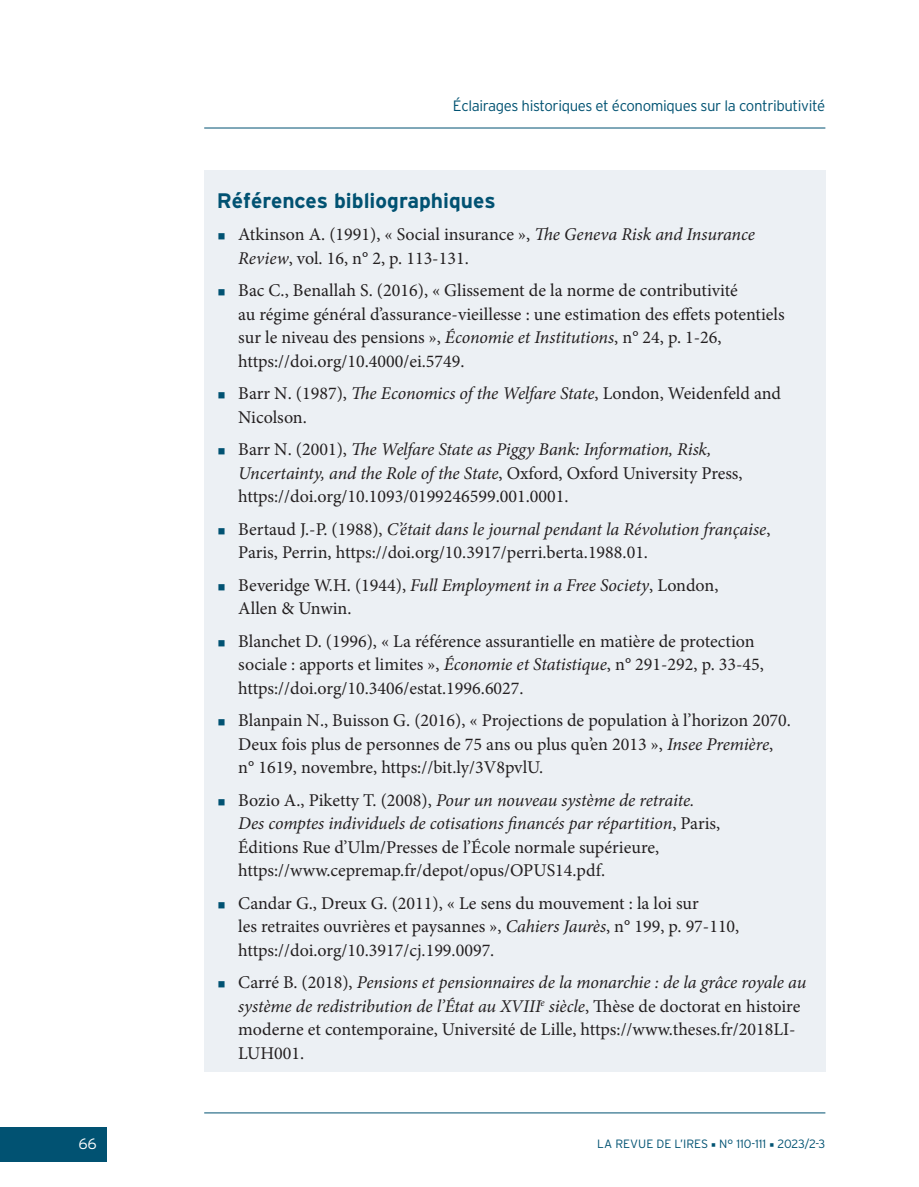
<style>
.page{position:relative;width:919px;height:1187px;background:#fff}
.page>*{position:absolute;margin:0;border:0;box-sizing:border-box;transform-origin:0 0}
.TITRE_BIBLIO{font:700 21px "Interstate";color:#015272}
.REFBIBLIO{font:18px/23.5px "Minion Pro";color:#231f20}
.t1{font:300 15px "Interstate";letter-spacing:-.025em;color:#015272}
.t2{font:300 15px "Interstate";color:#fff}
.t3{font:300 12px "Interstate";color:#015272}
.s1{color:#015272}
.s2{font-style:italic}
.s3{font-family:"Minion Pro";font-weight:400}
</style>
<div class="page">
<div style="left:0;top:1127px;width:106px;height:34px;background:#015272"></div>
<hr style="left:204px;top:128px;width:621px;height:1px;background:#015272">
<hr style="left:204px;top:1112px;width:621px;height:1px;background:#015272">
<div style="left:204px;top:170px;width:621px;height:901px;background:#ecf0f4"></div>
<p class="t1" style="left:453px;top:97px;width:374px">Éclairages historiques et économiques sur la contributivité</p>
<p class="TITRE_BIBLIO" style="left:217px;top:189px;width:280px">Références bibliographiques</p>
<p class="REFBIBLIO" style="left:238px;top:223px;width:518px;text-indent:-21px"><span class="s1">▪</span> Atkinson A. (1991), « Social insurance », <span class="s2">The Geneva Risk and Insurance<br>Review</span>, vol. 16, n° 2, p. 113-131.</p>
<p class="REFBIBLIO" style="left:238px;top:279px;width:548px;text-indent:-21px"><span class="s1">▪</span> Bac C., Benallah S. (2016), « Glissement de la norme de contributivité<br>au régime général d’assurance-vieillesse : une estimation des effets potentiels sur le niveau des pensions », <span class="s2">Économie et Institutions</span>, n° 24, p. 1-26, https://doi.org/10.4000/ei.5749.</p>
<p class="REFBIBLIO" style="left:238px;top:382px;width:544px;text-indent:-21px"><span class="s1">▪</span> Barr N. (1987), <span class="s2">The Economics of the Welfare State</span>, London, Weidenfeld and<br>Nicolson.</p>
<p class="REFBIBLIO" style="left:238px;top:438px;width:506px;text-indent:-21px"><span class="s1">▪</span> Barr N. (2001), <span class="s2">The Welfare State as Piggy Bank: Information, Risk,<br>Uncertainty, and the Role of the State</span>, Oxford, Oxford University Press, https://doi.org/10.1093/0199246599.001.0001.</p>
<p class="REFBIBLIO" style="left:238px;top:517px;width:533px;text-indent:-21px"><span class="s1">▪</span> Bertaud J.-P. (1988), <span class="s2">C’était dans le journal pendant la Révolution française</span>,<br>Paris, Perrin, https://doi.org/10.3917/perri.berta.1988.01.</p>
<p class="REFBIBLIO" style="left:238px;top:573px;width:481px;text-indent:-21px"><span class="s1">▪</span> Beveridge W.H. (1944), <span class="s2">Full Employment in a Free Society</span>, London,<br>Allen &amp; Unwin.</p>
<p class="REFBIBLIO" style="left:238px;top:629px;width:527px;text-indent:-21px"><span class="s1">▪</span> Blanchet D. (1996), « La référence assurantielle en matière de protection sociale : apports et limites », <span class="s2">Économie et Statistique</span>, n° 291-292, p. 33-45, https://doi.org/10.3406/estat.1996.6027.</p>
<p class="REFBIBLIO" style="left:238px;top:709px;width:554px;text-indent:-21px"><span class="s1">▪</span> Blanpain N., Buisson G. (2016), « Projections de population à l’horizon 2070.<br>Deux fois plus de personnes de 75 ans ou plus qu’en 2013 », <span class="s2">Insee Première</span>, n° 1619, novembre, https://bit.ly/3V8pvlU.</p>
<p class="REFBIBLIO" style="left:238px;top:788px;width:483px;text-indent:-21px"><span class="s1">▪</span> Bozio A., Piketty T. (2008), <span class="s2">Pour un nouveau système de retraite.<br>Des comptes individuels de cotisations financés par répartition</span>, Paris, Éditions Rue d’Ulm/Presses de l’École normale supérieure, https://www.cepremap.fr/depot/opus/OPUS14.pdf.</p>
<p class="REFBIBLIO" style="left:238px;top:891px;width:502px;text-indent:-21px"><span class="s1">▪</span> Candar G., Dreux G. (2011), « Le sens du mouvement : la loi sur<br>les retraites ouvrières et paysannes », <span class="s2">Cahiers Jaurès</span>, n° 199, p. 97-110, https://doi.org/10.3917/cj.199.0097.</p>
<p class="REFBIBLIO" style="left:238px;top:970px;width:569px;text-indent:-21px"><span class="s1">▪</span> Carré B. (2018), <span class="s2">Pensions et pensionnaires de la monarchie : de la grâce royale au système de redistribution de l’État au XVIII</span><sup>e</sup> <span class="s2">siècle</span>, Thèse de doctorat en histoire moderne et contemporaine, Université de Lille, https://www.theses.fr/2018LI-LUH001.</p>
<p class="t2" style="left:78px;top:1135px;width:20px">66</p>
<p class="t3" style="left:597px;top:1137px;width:229px">LA REVUE DE L’IRES <span class="s3">■</span> N° 110-111 <span class="s3">■</span> 2023/2-3</p>
</div>
